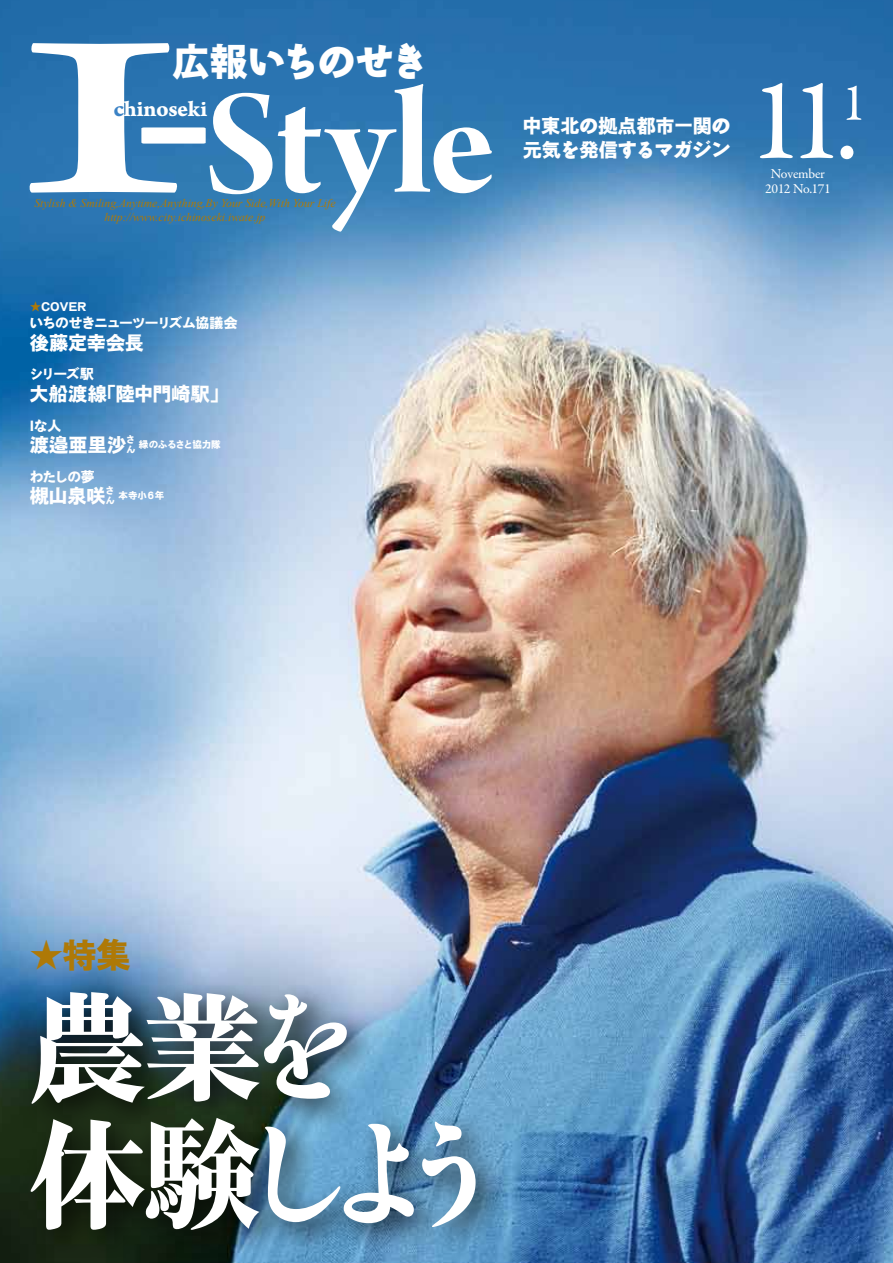
<style>
.page{position:relative;width:893px;height:1263px;background:#fff}
.page>*{position:absolute;margin:0;border:0;box-sizing:border-box;transform-origin:0 0}
.t1{font:239.1px "Arno Pro Caption";color:#fff;scale:2 1}
.t2{font:159.45px "Arno Pro Bold Display";letter-spacing:-.01em;color:#fff}
.t3{font:117px "Rg TJ E 83 pv RKSJ H";color:#fff}
.t4{font:117px "Garamond Premr Pro";color:#fff}
.t5{font:117px "Rj PH Mincho UB 83 pv RKSJ H";color:#fff}
.t6{font:53.1px "Garamond Premr Pro";color:#fff}
.t7{font:38.25px "Rg TJ GU 83 pv RKSJ H";letter-spacing:-.08em;color:#fff}
.t8{font:34.05px "Rj P Gothic UB 83 pv RKSJ H";color:#ae7907}
.t9{font:23.4px "Arno Pro Bold Caption";letter-spacing:-.015em;color:#fff}
.t10{font:19.2px "Rj P Gothic UB 83 pv RKSJ H";color:#fff}
.t11{font:19.2px "Rg TJ GU 83 pv RKSJ H";letter-spacing:-.015em;color:#fff}
.t12{font:13.8px "Rj P Gothic UB 83 pv RKSJ H";letter-spacing:-.06em;color:#fff}
.t13{font:13.8px/14.9px "Garamond Premr Pro";letter-spacing:-.03em;color:#fff;text-align:center}
.t14{font:italic 11.7px/13.8px "Times New Roman";color:#ae7907;text-align:center}
.t15{font:11.7px "Rj P Gothic UB 83 pv RKSJ H";letter-spacing:-.02em;color:#fff}
.t16{font:9.6px "Rj P Gothic UB 83 pv RKSJ H";letter-spacing:-.035em;color:#fff}
.s1{font-family:"Rj P Gothic UB 83 pv RKSJ H"}
.s2{color:#3b82c5}
.s3{font-family:"Rg TJ GU 83 pv RKSJ H"}
.s4{color:#ae7907}
.s5{font-family:"Rg TJ E 83 pv RKSJ H"}
.s6{font-family:"Rj PH Mincho UB 83 pv RKSJ H"}
</style>
<div class="page">
<img style="left:0;top:0;width:893px;height:1263px">
<div style="left:19px;top:978px;width:489px;height:283px;background:#000;opacity:.75"></div>
<h3 class="t7" style="left:172px;top:42px;width:258px"><span class="s1">広報</span>いちのせき</h3>
<h1 class="t1" style="left:17px;top:-22px;width:86px">I</h1>
<h2 class="t2" style="left:138px;top:55px;width:358px"><sup>-</sup>Style</h2>
<h3 class="t4" style="left:747px;top:50px;width:113px">11.</h3>
<h3 class="t6" style="left:841px;top:71px;width:27px">1</h3>
<h3 class="t9" style="left:113px;top:94px;width:95px"><span class="s2">c</span>hinoseki</h3>
<h3 class="t10" style="left:522px;top:116px;width:210px">中東北<span class="s3">の</span>拠点都市一関<span class="s3">の</span></h3>
<h3 class="t11" style="left:523px;top:139px;width:209px"><span class="s1">元気</span>を<span class="s1">発信</span>するマガジン</h3>
<p class="t13" style="left:765px;top:167px;width:67px">November<br>2012 No.171</p>
<p class="t14" style="left:34px;top:196px;width:303px">Stylish &amp; Smiling,Anytime,Anything,By Your Side,With Your Life http://www.city.ichinoseki.iwate.jp</p>
<p class="t15" style="left:30px;top:300px;width:58px"><span class="s4">★</span>COVER</p>
<p class="t12" style="left:30px;top:316px;width:210px">いちのせきニューツーリズム協議会</p>
<h3 class="t10" style="left:30px;top:333px;width:116px">後藤定幸会長</h3>
<p class="t12" style="left:29px;top:367px;width:66px">シリーズ駅</p>
<h3 class="t10" style="left:30px;top:384px;width:201px">大船渡線「陸中門崎駅」</h3>
<p class="t12" style="left:29px;top:418px;width:33px">Iな人</p>
<h3 class="t10" style="left:30px;top:435px;width:107px">渡邉亜里沙<sup>さ</sup></h3>
<p class="t16" style="left:139px;top:440px;width:83px">緑のふるさと協力隊</p>
<p class="t16" style="left:126px;top:444px;width:11px">ん</p>
<p class="t12" style="left:30px;top:469px;width:67px">わたしの夢</p>
<h3 class="t10" style="left:30px;top:486px;width:87px">槻山泉咲<sup>さ</sup></h3>
<p class="t16" style="left:118px;top:491px;width:47px">本寺小６年</p>
<p class="t16" style="left:105px;top:495px;width:11px">ん</p>
<h3 class="t8" style="left:29px;top:938px;width:103px">★特集</h3>
<h3 class="t5" style="left:29px;top:988px;width:334px">農業<span class="s5">を</span></h3>
<h3 class="t3" style="left:29px;top:1114px;width:477px"><span class="s6">体験</span>しよう</h3>
</div>
